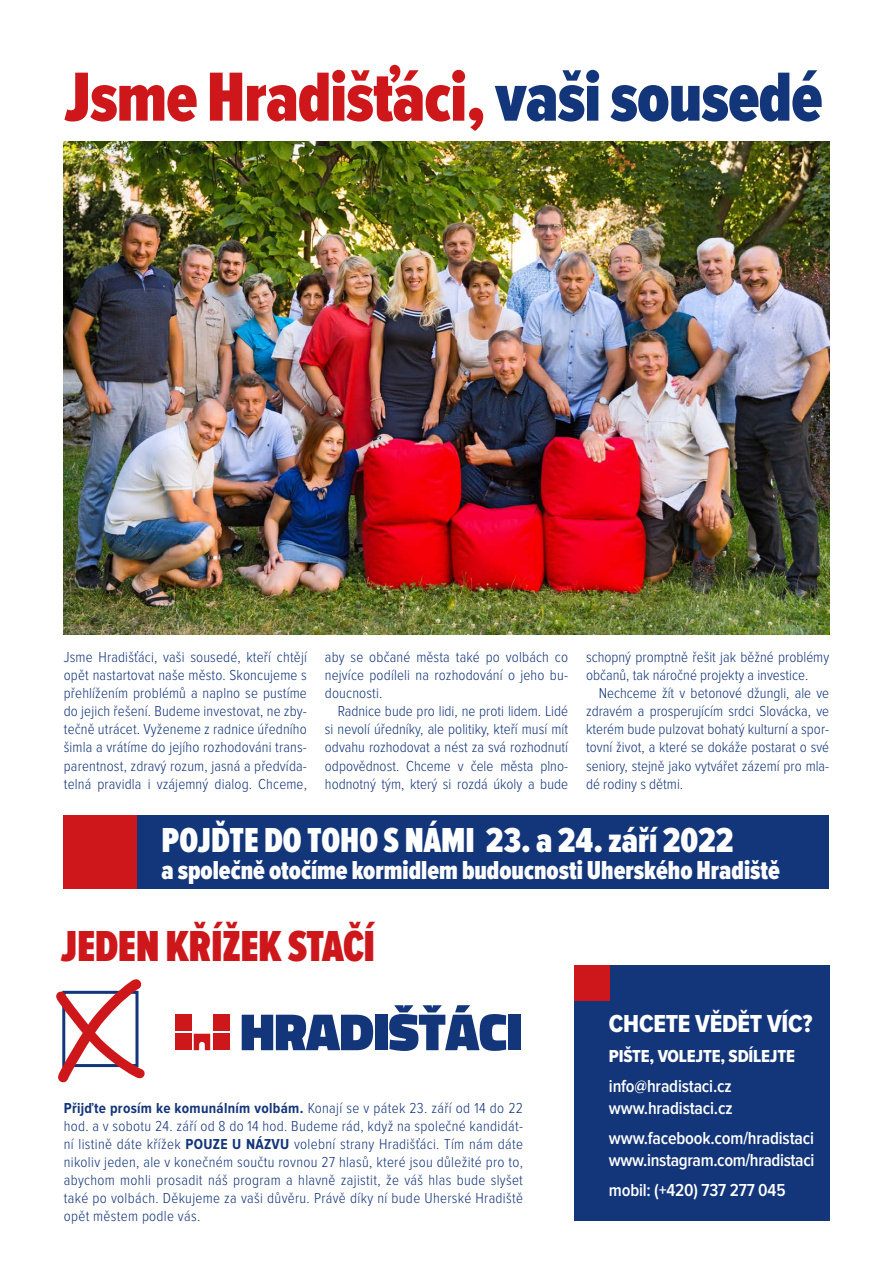
<style>
.page{position:relative;width:893px;height:1263px;background:#fff}
.page>*{position:absolute;margin:0;border:0;box-sizing:border-box;transform-origin:0 0}
.t1{font:900 72px "Proxima Nova Ex Cn";letter-spacing:-.01em;color:#cd171a}
.t2{font:900 45px "Proxima Nova Ex Cn";letter-spacing:-.01em;color:#cd171a}
.t3{font:900 36px "Proxima Nova Ex Cn";color:#fff}
.t4{font:900 27px "Proxima Nova Ex Cn";color:#fff}
.t5{font:25.5px "Proxima Nova Cond Extrabld";letter-spacing:-.01em;color:#fff}
.t6{font:600 18px/21.6px "Proxima Nova Cond";letter-spacing:-.01em;color:#fff}
.t7{font:18px "Proxima Nova Cond Extrabld";letter-spacing:-.01em;color:#fff}
.t8{font:300 15px/18px "Proxima Nova Cond";color:#13357a;text-align:justify}
.s1{color:#13357a}
.s2{font-weight:700}
</style>
<div class="page">
<div style="left:574px;top:965px;width:255px;height:255px;background:#13357a"></div>
<img style="left:64px;top:141px;width:765px;height:494px">
<div style="left:64px;top:815px;width:765px;height:73px;background:#13357a"></div>
<div style="left:64px;top:815px;width:73px;height:73px;background:#cd171a"></div>
<div style="left:574px;top:965px;width:35px;height:35px;background:#cd171a"></div>
<svg style="left:56px;top:979px;width:89px;height:104px"></svg>
<div style="left:175px;top:1034px;width:16px;height:16px;background:#cd171a"></div>
<div style="left:213px;top:1034px;width:16px;height:16px;background:#cd171a"></div>
<div style="left:175px;top:1015px;width:16px;height:16px;background:#cd171a"></div>
<div style="left:213px;top:1015px;width:16px;height:16px;background:#cd171a"></div>
<svg style="left:194px;top:1034px;width:16px;height:16px"></svg>
<div style="left:508px;top:1015px;width:12px;height:35px;background:#13357a"></div>
<svg style="left:389px;top:1005px;width:117px;height:46px"></svg>
<div style="left:375px;top:1015px;width:12px;height:35px;background:#13357a"></div>
<svg style="left:242px;top:1015px;width:131px;height:35px"></svg>
<h1 class="t1" style="left:64px;top:64px;width:760px">Jsme Hradišťáci, <span class="s1">vaši sousedé</span></h1>
<p class="t8" style="left:64px;top:649px;width:245px">Jsme Hradišťáci, vaši sousedé, kteří chtějí opět nastartovat naše město. Skoncujeme s přehlížením problémů a naplno se pustíme do jejich řešení. Budeme investovat, ne zby&shy;tečně utrácet. Vyženeme z radnice úředního šimla a vrátíme do jejího rozhodováni trans&shy;parentnost, zdravý rozum, jasná a předvída&shy;telná pravidla i vzájemný dialog. Chceme,</p>
<p class="t8" style="left:325px;top:649px;width:245px">aby se občané města také po volbách co nejvíce podíleli na rozhodování o jeho bu&shy;doucnosti.</p>
<p class="t8" style="left:586px;top:649px;width:245px">schopný promptně řešit jak běžné problémy občanů, tak náročné projekty a investice.</p>
<p class="t8" style="left:586px;top:685px;width:245px;text-indent:13px">Nechceme žít v betonové džungli, ale ve zdravém a prosperujícím srdci Slovácka, ve kterém bude pulzovat bohatý kulturní a spor&shy;tovní život, a které se dokáže postarat o své seniory, stejně jako vytvářet zázemí pro mla&shy;dé rodiny s dětmi.</p>
<h3 class="t3" style="left:162px;top:823px;width:574px">POJĎTE DO TOHO S NÁMI 23. a 24. září 2022</h3>
<h3 class="t4" style="left:162px;top:857px;width:620px">a společně otočíme kormidlem budoucnosti Uherského Hradiště</h3>
<h2 class="t2" style="left:61px;top:926px;width:316px">JEDEN KŘÍŽEK STAČÍ</h2>
<p class="t8" style="left:325px;top:703px;width:245px;text-indent:13px">Radnice bude pro lidi, ne proti lidem. Lidé si nevolí úředníky, ale politiky, kteří musí mít odvahu rozhodovat a nést za svá rozhodnutí odpovědnost. Chceme v čele města plno&shy;hodnotný tým, který si rozdá úkoly a bude</p>
<p class="t8" style="left:64px;top:1099px;width:461px"><span class="s2">Přijďte prosím ke komunálním volbám.</span> Konají se v pátek 23. září od 14 do 22 hod. a v sobotu 24. září od 8 do 14 hod. Budeme rád, když na společné kandidát&shy;ní listině dáte křížek <span class="s2">POUZE U NÁZVU</span> volební strany Hradišťáci. Tím nám dáte nikoliv jeden, ale v konečném součtu rovnou 27 hlasů, které jsou důležité pro to, abychom mohli prosadit náš program a hlavně zajistit, že váš hlas bude slyšet také po volbách. Děkujeme za vaši důvěru. Právě díky ní bude Uherské Hradiště opět městem podle vás.</p>
<h3 class="t5" style="left:609px;top:1012px;width:205px">CHCETE VĚDĚT VÍC?</h3>
<p class="t7" style="left:609px;top:1048px;width:188px">PIŠTE, VOLEJTE, SDÍLEJTE</p>
<p class="t6" style="left:609px;top:1076px;width:125px">info@hradistaci.cz www.hradistaci.cz</p>
<p class="t6" style="left:609px;top:1128px;width:207px">www.facebook.com/hradistaci www.instagram.com/hradistaci</p>
<p class="t6" style="left:609px;top:1180px;width:178px">mobil: (+420) 737 277 045</p>
</div>
